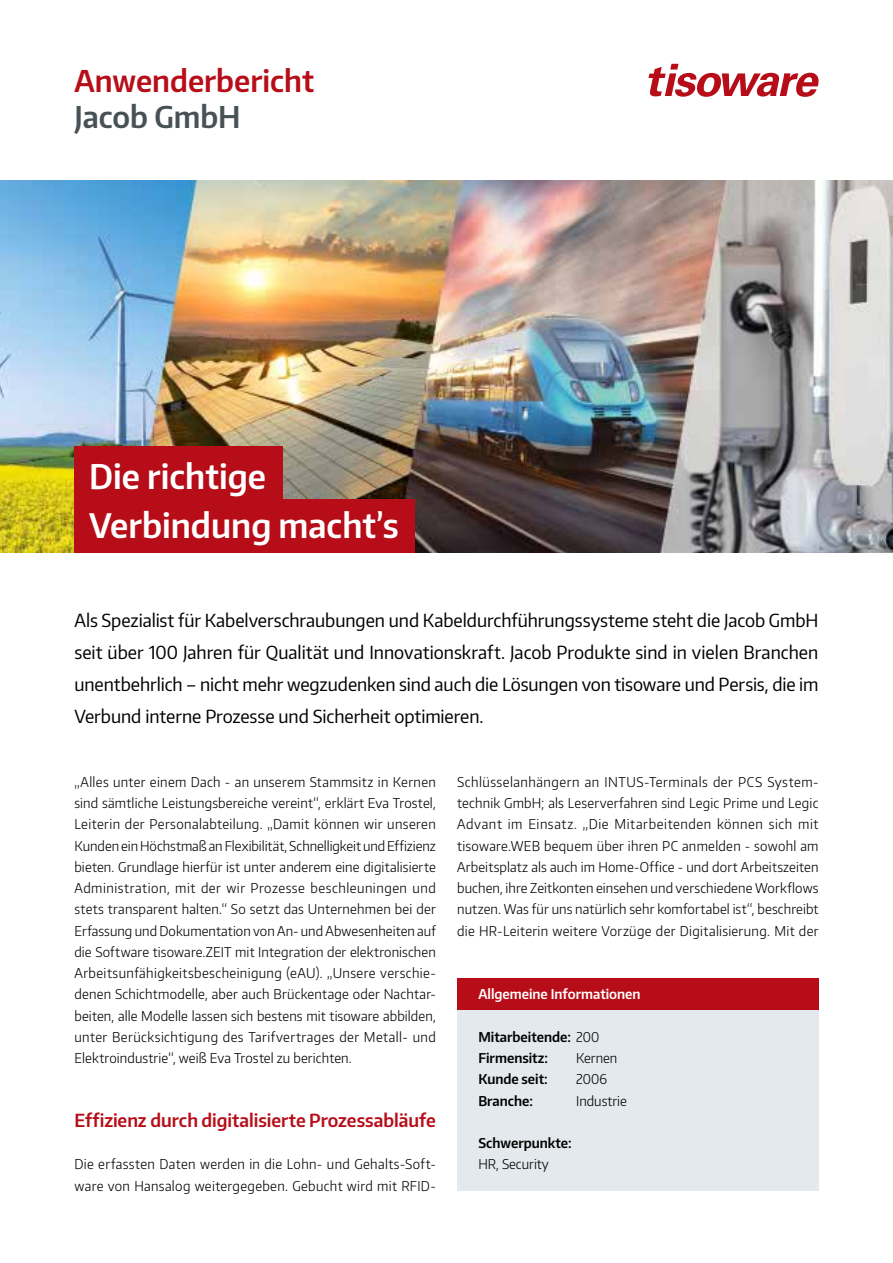
<style>
.page{position:relative;width:893px;height:1263px;background:#fff}
.page>*{position:absolute;margin:0;border:0;box-sizing:border-box;transform-origin:0 0}
.t1{font:700 33.75px/48.9px "Encode CP Semi";color:#fff}
.t2{font:700 30px "Encode CP Semi";color:#b70d18}
.t3{font:700 30px "Encode CP Semi";color:#485156}
.t4{font:18px/32px "Encode CP Regular";color:#000;text-align:justify}
.t5{font:700 18px "Encode CP Semi";letter-spacing:-.005em;color:#b70d18}
.t6{font:13.5px/21.3px "Encode CP Light";letter-spacing:.02em;color:#000}
.t7{font:700 13.5px/21.3px "Encode CP Semi";color:#000}
.t8{font:700 13.5px "Encode CP Semi";color:#fff}
.t9{font:13.5px "Encode CP Light";color:#000}
.s1{font-family:"Encode CP Light";font-weight:400}
</style>
<div class="page">
<img style="left:0;top:181px;width:893px;height:372px">
<svg style="left:648px;top:64px;width:171px;height:33px"></svg>
<div style="left:74px;top:446px;width:209px;height:54px;background:#b70d18"></div>
<div style="left:74px;top:500px;width:341px;height:53px;background:#b70d18"></div>
<div style="left:457px;top:999px;width:362px;height:192px;background:#e3e9ec"></div>
<div style="left:457px;top:978px;width:362px;height:32px;background:#b70d18"></div>
<h2 class="t2" style="left:74px;top:61px;width:241px">Anwenderbericht</h2>
<h2 class="t3" style="left:74px;top:97px;width:168px">Jacob GmbH</h2>
<h1 class="t1" style="left:89px;top:451px;width:311px">Die richtige<br>Verbindung macht’s</h1>
<p class="t4" style="left:74px;top:604px;width:746px">Als Spezialist für Kabelverschraubungen und Kabeldurchführungssysteme steht die Jacob GmbH seit über 100 Jahren für Qualität und Innovationskraft. Jacob Produkte sind in vielen Branchen unentbehrlich – nicht mehr wegzudenken sind auch die Lösungen von tisoware und Persis, die im Verbund interne Prozesse und Sicherheit optimieren.</p>
<p class="t6" style="left:74px;top:771px;width:363px">„Alles unter einem Dach - an unserem Stammsitz in Kernen sind sämtliche Leistungsbereiche vereint“, erklärt Eva Trostel, Leiterin der Personalabteilung. „Damit können wir unseren Kunden ein Höchstmaß an Flexibilität, Schnelligkeit und Effizienz bieten. Grundlage hierfür ist unter anderem eine digitalisierte Administration, mit der wir Prozesse beschleuningen und stets transparent halten.“ So setzt das Unternehmen bei der Erfassung und Dokumentation von An- und Abwesenheiten auf die Software tisoware.ZEIT mit Integration der elektronischen Arbeitsunfähigkeitsbescheinigung (eAU). „Unsere verschie&shy;denen Schichtmodelle, aber auch Brückentage oder Nachtar&shy;beiten, alle Modelle lassen sich bestens mit tisoware abbilden, unter Berücksichtigung des Tarifvertrages der Metall- und Elektroindustrie“, weiß Eva Trostel zu berichten.</p>
<h3 class="t5" style="left:74px;top:1108px;width:363px">Effizienz durch digitalisierte Prozessabläufe</h3>
<p class="t6" style="left:74px;top:1153px;width:363px">Die erfassten Daten werden in die Lohn- und Gehalts-Soft&shy;ware von Hansalog weitergegeben. Gebucht wird mit RFID-</p>
<p class="t6" style="left:457px;top:770px;width:363px">Schlüsselanhängern an INTUS-Terminals der PCS System&shy;technik GmbH; als Leserverfahren sind Legic Prime und Legic Advant im Einsatz. „Die Mitarbeitenden können sich mit tisoware.WEB bequem über ihren PC anmelden - sowohl am Arbeitsplatz als auch im Home-Office - und dort Arbeitszeiten buchen, ihre Zeitkonten einsehen und verschiedene Workflows nutzen. Was für uns natürlich sehr komfortabel ist“, beschreibt die HR-Leiterin weitere Vorzüge der Digitalisierung. Mit der</p>
<p class="t8" style="left:478px;top:985px;width:164px">Allgemeine Informationen</p>
<p class="t7" style="left:478px;top:1026px;width:122px">Mitarbeitende: <span class="s1">200<br></span>Firmensitz:</p>
<p class="t6" style="left:576px;top:1047px;width:43px">Kernen</p>
<p class="t7" style="left:478px;top:1068px;width:71px">Kunde seit:</p>
<p class="t6" style="left:576px;top:1068px;width:32px">2006</p>
<p class="t7" style="left:478px;top:1089px;width:56px">Branche:</p>
<p class="t9" style="left:576px;top:1092px;width:52px">Industrie</p>
<p class="t7" style="left:478px;top:1132px;width:95px">Schwerpunkte:</p>
<p class="t9" style="left:478px;top:1155px;width:72px">HR, Security</p>
</div>
